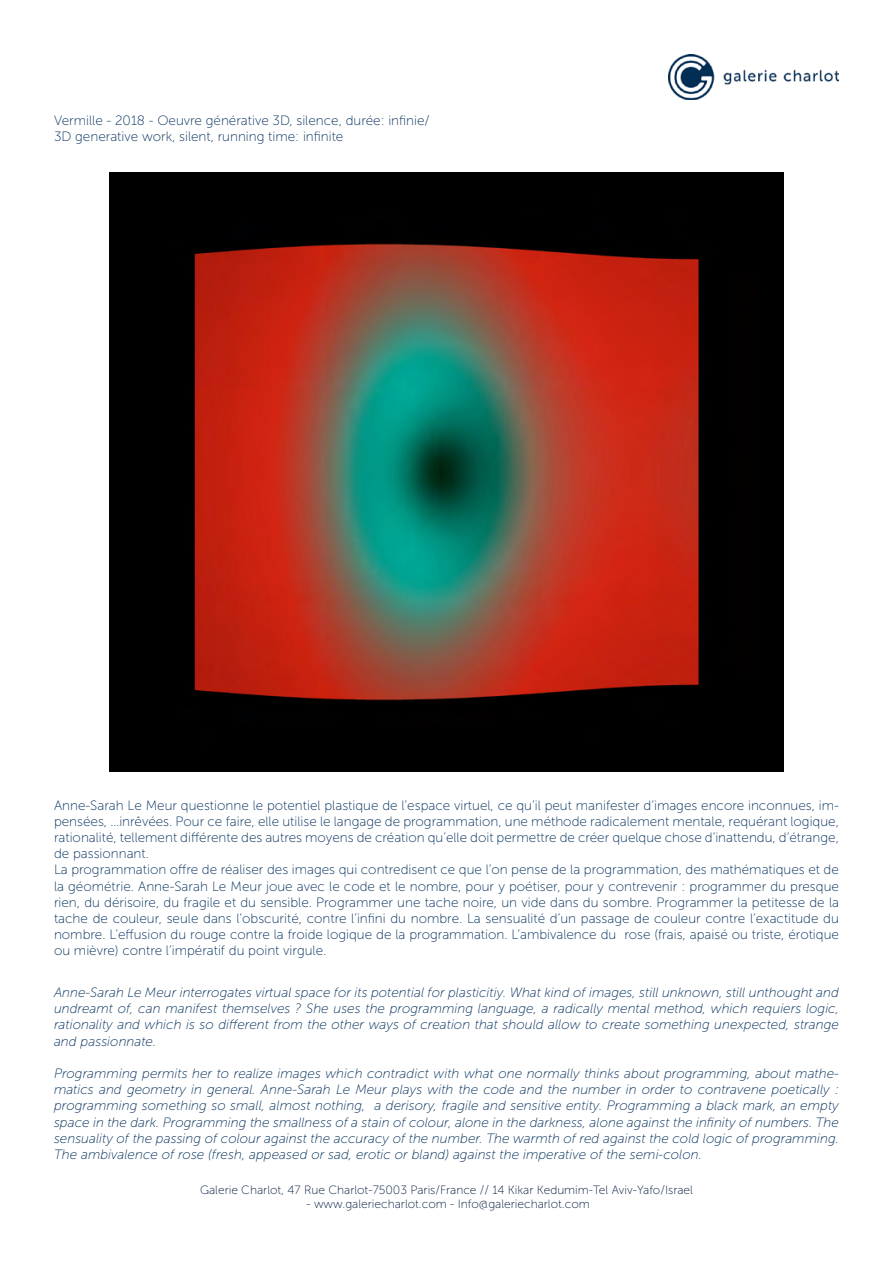
<style>
.page{position:relative;width:893px;height:1263px;background:#fff}
.page>*{position:absolute;margin:0;border:0;box-sizing:border-box;transform-origin:0 0}
.t1{font:13.5px/16.2px "Museo Sans 100";color:#002d5a}
.t2{font:italic 13.5px/16.2px "Museo Sans 100";color:#002d5a;text-align:justify}
.t3{font:12px "Museo Sans 100";color:#001a3c}
</style>
<div class="page">
<img style="left:668px;top:54px;width:171px;height:46px">
<img style="left:109px;top:172px;width:674px;height:599px">
<p class="t1" style="left:54px;top:112px;width:377px">Vermille - 2018 - Oeuvre générative 3D, silence, durée: infinie/<br>3D generative work, silent, running time: infinite</p>
<p class="t1" style="left:54px;top:797px;width:786px">Anne-Sarah Le Meur questionne le potentiel plastique de l’espace virtuel, ce qu’il peut manifester d’images encore inconnues, im&shy;pensées, …inrêvées. Pour ce faire, elle utilise le langage de programmation, une méthode radicalement mentale, requérant logique, rationalité, tellement différente des autres moyens de création qu’elle doit permettre de créer quelque chose d’inattendu, d’étrange, de passionnant.<br>La programmation offre de réaliser des images qui contredisent ce que l’on pense de la programmation, des mathématiques et de la géométrie. Anne-Sarah Le Meur joue avec le code et le nombre, pour y poétiser, pour y contrevenir : programmer du presque rien, du dérisoire, du fragile et du sensible. Programmer une tache noire, un vide dans du sombre. Programmer la petitesse de la tache de couleur, seule dans l’obscurité, contre l’infini du nombre. La sensualité d’un passage de couleur contre l’exactitude du nombre. L’effusion du rouge contre la froide logique de la programmation. L’ambivalence du rose (frais, apaisé ou triste, érotique ou mièvre) contre l’impératif du point virgule.</p>
<p class="t2" style="left:54px;top:984px;width:786px">Anne-Sarah Le Meur interrogates virtual space for its potential for plasticitiy. What kind of images, still unknown, still unthought and undreamt of, can manifest themselves ? She uses the programming language, a radically mental method, which requiers logic, rationality and which is so different from the other ways of creation that should allow to create something unexpected, strange and passionnate.</p>
<p class="t2" style="left:54px;top:1065px;width:786px">Programming permits her to realize images which contradict with what one normally thinks about programming, about mathe&shy;matics and geometry in general. Anne-Sarah Le Meur plays with the code and the number in order to contravene poetically : programming something so small, almost nothing, a derisory, fragile and sensitive entity. Programming a black mark, an empty space in the dark. Programming the smallness of a stain of colour, alone in the darkness, alone against the infinity of numbers. The sensuality of the passing of colour against the accuracy of the number. The warmth of red against the cold logic of programming.<br>The ambivalence of rose (fresh, appeased or sad, erotic or bland) against the imperative of the semi-colon.</p>
<p class="t3" style="left:200px;top:1183px;width:494px">Galerie Charlot, 47 Rue Charlot-75003 Paris/France // 14 Kikar Kedumim-Tel Aviv-Yafo/Israel</p>
<p class="t3" style="left:306px;top:1198px;width:285px">- www.galeriecharlot.com - Info@galeriecharlot.com</p>
</div>
